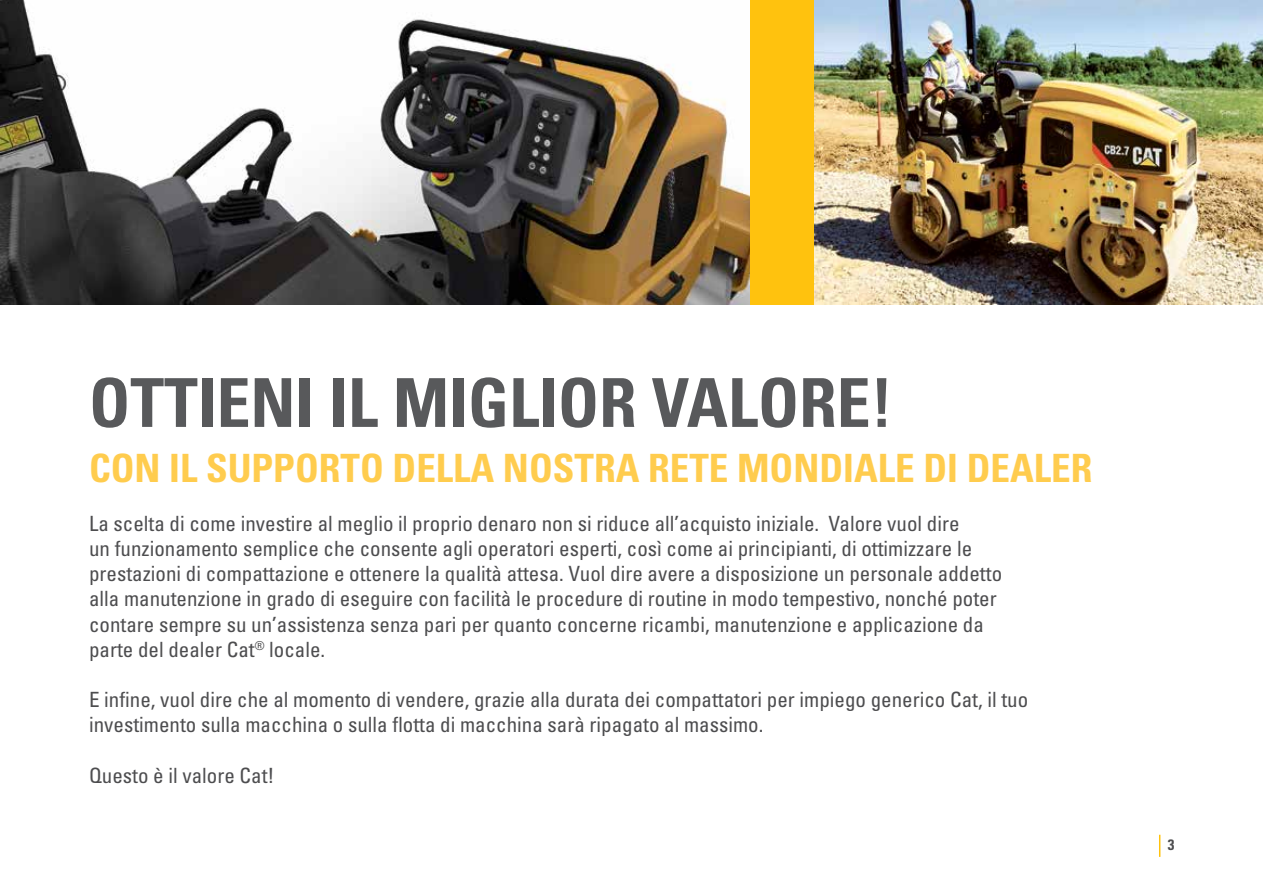
<style>
.page{position:relative;width:1263px;height:893px;background:#fff}
.page>*{position:absolute;margin:0;border:0;box-sizing:border-box;transform-origin:0 0}
.t1{font:700 condensed 67.5px "Univers LT Std";color:#58595b}
.t2{font:700 condensed 39px "Univers LT Std";color:#ffcc4e}
.t3{font:condensed 21px/25.2px "Univers LT Std";color:#4d4d4f}
.t4{font:700 condensed 15px "Univers LT Std";color:#4d4d4f}
</style>
<div class="page">
<img style="left:0;top:0;width:751px;height:304px">
<img style="left:814px;top:0;width:449px;height:304px">
<div style="left:751px;top:0;width:63px;height:304px;background:#ffc20e"></div>
<svg style="left:1159px;top:835px;width:1px;height:22px"></svg>
<h1 class="t1" style="left:89px;top:361px;width:805px">OTTIENI IL MIGLIOR VALORE!</h1>
<h2 class="t2" style="left:89px;top:445px;width:1005px">CON IL SUPPORTO DELLA NOSTRA RETE MONDIALE DI DEALER</h2>
<p class="t3" style="left:89px;top:510px;width:914px">La scelta di come investire al meglio il proprio denaro non si riduce all’acquisto iniziale. Valore vuol dire<br>un funzionamento semplice che consente agli operatori esperti, così come ai principianti, di ottimizzare le prestazioni di compattazione e ottenere la qualità attesa. Vuol dire avere a disposizione un personale addetto alla manutenzione in grado di eseguire con facilità le procedure di routine in modo tempestivo, nonché poter contare sempre su un’assistenza senza pari per quanto concerne ricambi, manutenzione e applicazione da parte del dealer Cat<sup>®</sup> locale.</p>
<p class="t3" style="left:89px;top:687px;width:940px">E infine, vuol dire che al momento di vendere, grazie alla durata dei compattatori per impiego generico Cat, il tuo investimento sulla macchina o sulla flotta di macchina sarà ripagato al massimo.</p>
<p class="t3" style="left:89px;top:762px;width:187px">Questo è il valore Cat!</p>
<p class="t4" style="left:1168px;top:835px;width:8px">3</p>
</div>
